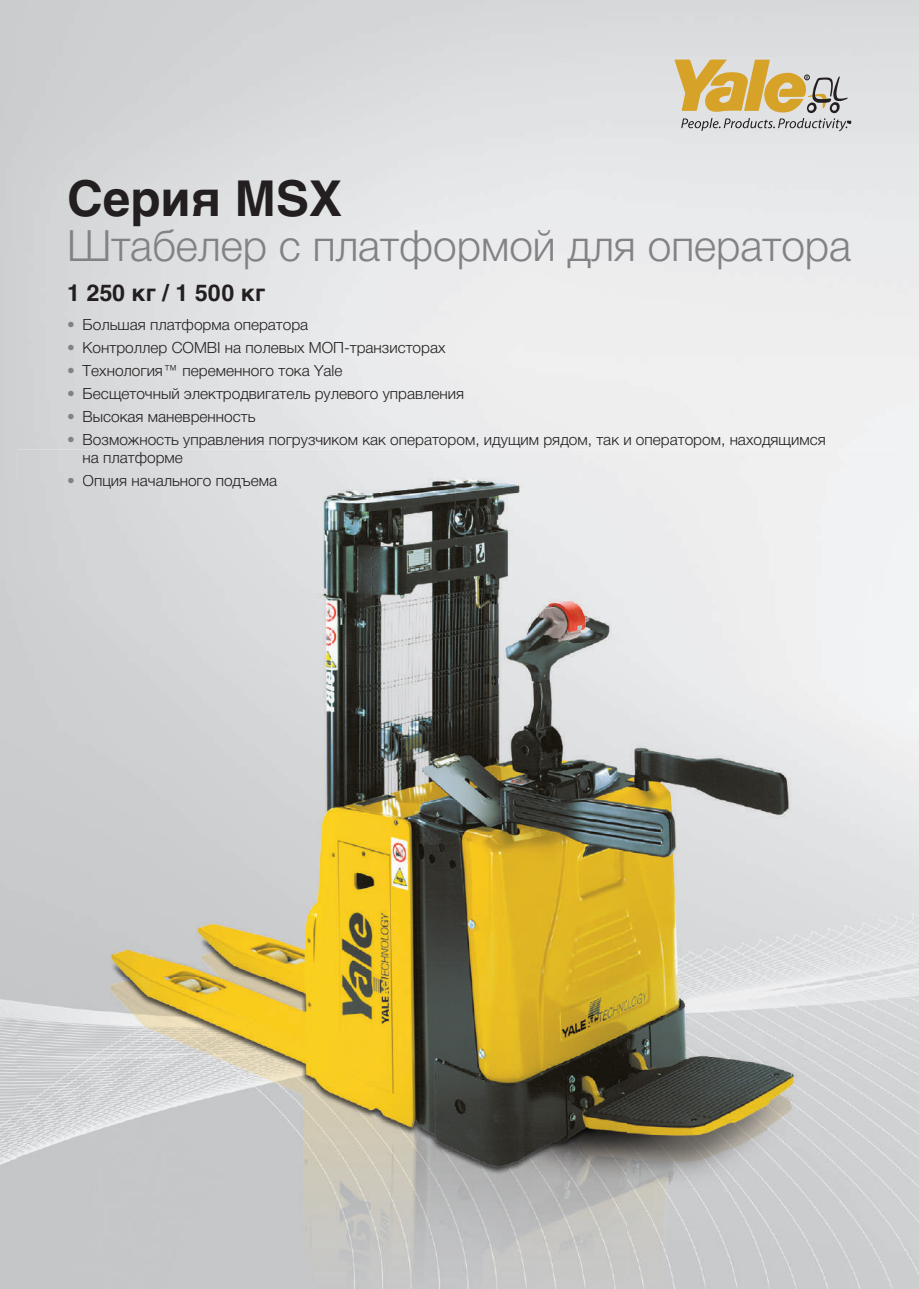
<style>
.page{position:relative;width:919px;height:1289px;background:#fff}
.page>*{position:absolute;margin:0;border:0;box-sizing:border-box;transform-origin:0 0}
.t1{font:700 49.5px "Helvetica Cyr";color:#231f20}
.t2{font:300 43.2px "Helvetica Neue LTCYR";color:#808285}
.t3{font:700 23.25px "Helvetica Cyr";color:#231f20}
.t4{font:300 15.45px "Helvetica Neue LTCYR";color:#231f20}
.s1{color:#808285}
</style>
<div class="page">
<img style="left:0;top:0;width:918px;height:481px">
<img style="left:0;top:481px;width:18px;height:807px">
<img style="left:901px;top:481px;width:17px;height:807px">
<svg style="left:674px;top:59px;width:176px;height:72px;background:#d0be95"></svg>
<img style="left:18px;top:449px;width:883px;height:839px">
<img style="left:83px;top:452px;width:99px;height:14px">
<svg style="left:68px;top:478px;width:6px;height:5px"></svg>
<div style="left:83px;top:475px;width:194px;height:14px;background:#dbdcde"></div>
<h1 class="t1" style="left:67px;top:170px;width:276px">Серия MSX</h1>
<h2 class="t2" style="left:67px;top:222px;width:785px">Штабелер с платформой для оператора</h2>
<h3 class="t3" style="left:67px;top:280px;width:200px">1 250 кг / 1 500 кг</h3>
<p class="t4" style="left:67px;top:316px;width:242px"><span class="s1">•</span> Большая платформа оператора</p>
<p class="t4" style="left:67px;top:339px;width:380px"><span class="s1">•</span> Контроллер COMBI на полевых МОП-транзисторах</p>
<p class="t4" style="left:67px;top:362px;width:277px"><span class="s1">•</span> Технология™ переменного тока Yale</p>
<p class="t4" style="left:67px;top:385px;width:398px"><span class="s1">•</span> Бесщеточный электродвигатель рулевого управления</p>
<p class="t4" style="left:67px;top:408px;width:190px"><span class="s1">•</span> Высокая маневренность</p>
<p class="t4" style="left:67px;top:431px;width:760px"><span class="s1">•</span> Возможность управления погрузчиком как оператором, идущим рядом, так и оператором, находящимся</p>
<p class="t4" style="left:83px;top:449px;width:102px">на платформе</p>
<p class="t4" style="left:67px;top:472px;width:211px"><span class="s1">•</span> Опция начального подъема</p>
</div>
